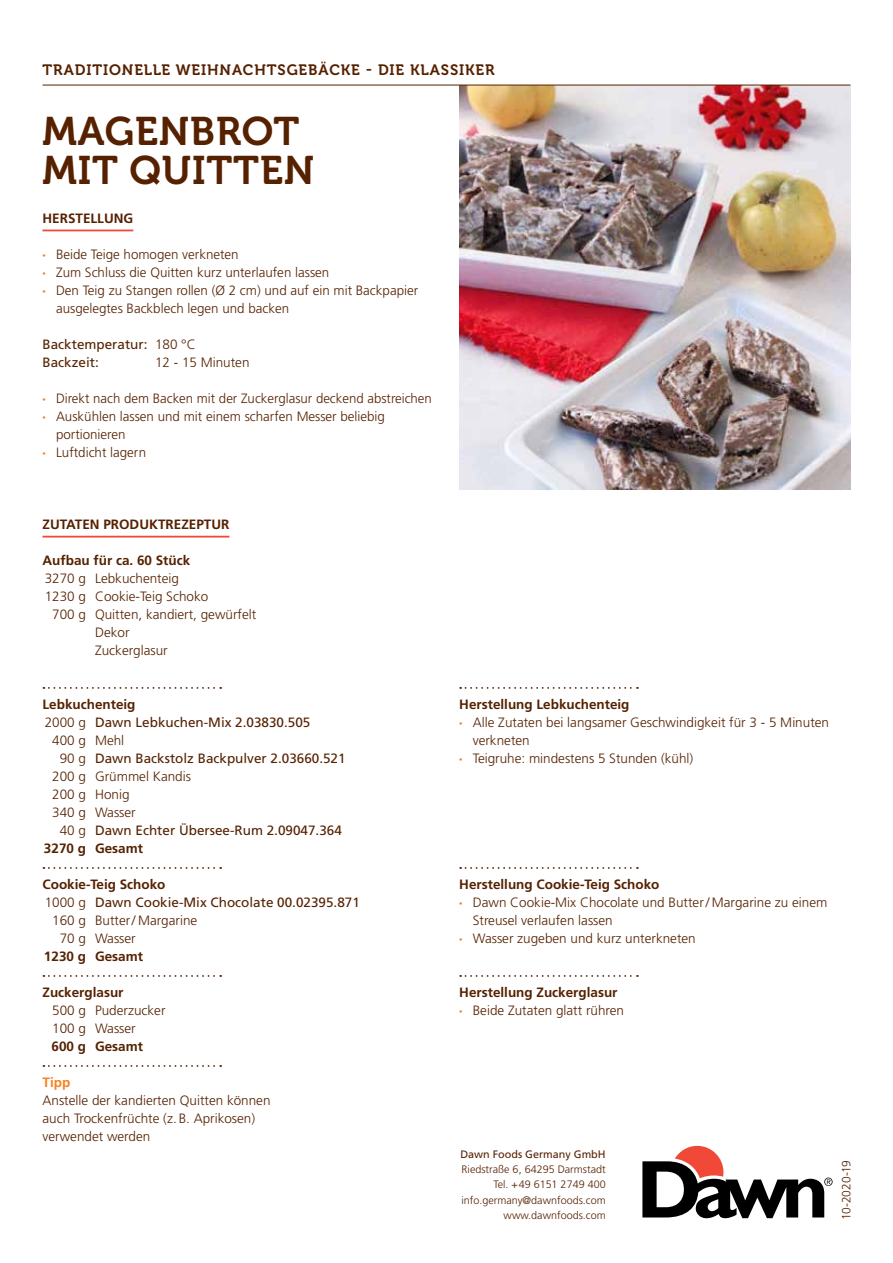
<style>
.page{position:relative;width:893px;height:1263px;background:#fff}
.page>*{position:absolute;margin:0;border:0;box-sizing:border-box;transform-origin:0 0}
.t1{font:39.75px/39px "Museo 700";letter-spacing:.02em;color:#562100}
.t2{font:15px "Museo 700";letter-spacing:.06em;color:#562100}
.t3{font:300 13.5px/18px "Frutiger LT Std";color:#562100}
.t4{font:700 13.5px "Frutiger LT Std";color:#562100}
.t5{font:13.5px/18px "Frutiger LT Std";color:#562100}
.t6{font:700 13.5px "Frutiger LT Std";color:#f58220}
.t7{font:300 12px "Frutiger LT Std";letter-spacing:-.01em;color:#562100}
.t8{font:300 10.8px/15.5px "Frutiger LT Std";color:#562100;text-align:right}
.t9{font:10.8px "Frutiger LT Std";color:#562100}
.s1{font-family:"Myriad Pro";color:#f58220}
.s2{font-weight:300}
</style>
<div class="page">
<svg style="left:460px;top:687px;width:178px;height:2px"></svg>
<svg style="left:460px;top:867px;width:178px;height:2px"></svg>
<svg style="left:460px;top:975px;width:178px;height:2px"></svg>
<hr style="left:43px;top:536px;width:186px;height:1px;background:#f04935">
<svg style="left:43px;top:687px;width:178px;height:2px"></svg>
<svg style="left:43px;top:867px;width:178px;height:2px"></svg>
<svg style="left:43px;top:975px;width:178px;height:2px"></svg>
<svg style="left:43px;top:1065px;width:178px;height:2px"></svg>
<img style="left:459px;top:86px;width:391px;height:403px">
<hr style="left:43px;top:230px;width:90px;height:1px;background:#f04935">
<svg style="left:642px;top:1146px;width:191px;height:72px"></svg>
<hr style="left:43px;top:85px;width:807px;height:1px;background:#562100">
<p class="t2" style="left:43px;top:62px;width:454px">TRADITIONELLE WEIHNACHTSGEBÄCKE - DIE KLASSIKER</p>
<h1 class="t1" style="left:43px;top:112px;width:273px">MAGENBROT<br>MIT QUITTEN</h1>
<p class="t4" style="left:43px;top:210px;width:92px">HERSTELLUNG</p>
<p class="t3" style="left:43px;top:245px;width:198px"><span class="s1">•</span> Beide Teige homogen verkneten</p>
<p class="t3" style="left:43px;top:263px;width:288px"><span class="s1">•</span> Zum Schluss die Quitten kurz unterlaufen lassen</p>
<p class="t3" style="left:56px;top:281px;width:364px;text-indent:-14px"><span class="s1">•</span> Den Teig zu Stangen rollen (Ø 2 cm) und auf ein mit Backpapier ausgelegtes Backblech legen und backen</p>
<p class="t5" style="left:43px;top:335px;width:155px">Backtemperatur: <span class="s2">180 °C<br></span>Backzeit:</p>
<p class="t3" style="left:155px;top:353px;width:96px">12 - 15 Minuten</p>
<p class="t3" style="left:43px;top:389px;width:391px"><span class="s1">•</span> Direkt nach dem Backen mit der Zuckerglasur deckend abstreichen</p>
<p class="t3" style="left:56px;top:407px;width:330px;text-indent:-14px"><span class="s1">•</span> Auskühlen lassen und mit einem scharfen Messer beliebig portionieren</p>
<p class="t3" style="left:43px;top:443px;width:105px"><span class="s1">•</span> Luftdicht lagern</p>
<p class="t4" style="left:43px;top:516px;width:188px">ZUTATEN PRODUKTREZEPTUR</p>
<p class="t4" style="left:43px;top:552px;width:149px">Aufbau für ca. 60 Stück</p>
<p class="t3" style="left:45px;top:569px;width:136px">3270 g Lebkuchenteig</p>
<p class="t3" style="left:45px;top:587px;width:165px">1230 g Cookie-Teig Schoko</p>
<p class="t3" style="left:52px;top:605px;width:206px">700 g Quitten, kandiert, gewürfelt</p>
<p class="t3" style="left:95px;top:623px;width:36px">Dekor</p>
<p class="t3" style="left:95px;top:641px;width:74px">Zuckerglasur</p>
<p class="t4" style="left:43px;top:696px;width:95px">Lebkuchenteig</p>
<p class="t5" style="left:45px;top:713px;width:267px"><span class="s2">2000 g</span> Dawn Lebkuchen-Mix 2.03830.505</p>
<p class="t3" style="left:52px;top:731px;width:74px">400 g Mehl</p>
<p class="t5" style="left:60px;top:749px;width:287px"><span class="s2">90 g</span> Dawn Backstolz Backpulver 2.03660.521</p>
<p class="t3" style="left:52px;top:767px;width:140px">200 g Grümmel Kandis</p>
<p class="t3" style="left:52px;top:785px;width:79px">200 g Honig</p>
<p class="t3" style="left:52px;top:803px;width:85px">340 g Wasser</p>
<p class="t5" style="left:60px;top:821px;width:284px"><span class="s2">40 g</span> Dawn Echter Übersee-Rum 2.09047.364</p>
<p class="t4" style="left:44px;top:840px;width:101px">3270 g Gesamt</p>
<p class="t4" style="left:43px;top:876px;width:125px">Cookie-Teig Schoko</p>
<p class="t5" style="left:45px;top:893px;width:317px"><span class="s2">1000 g</span> Dawn Cookie-Mix Chocolate 00.02395.871</p>
<p class="t3" style="left:52px;top:911px;width:147px">160 g Butter / Margarine</p>
<p class="t3" style="left:60px;top:929px;width:78px">70 g Wasser</p>
<p class="t4" style="left:44px;top:948px;width:101px">1230 g Gesamt</p>
<p class="t4" style="left:43px;top:984px;width:83px">Zuckerglasur</p>
<p class="t3" style="left:52px;top:1001px;width:115px">500 g Puderzucker<br>100 g Wasser</p>
<p class="t4" style="left:51px;top:1038px;width:93px">600 g Gesamt</p>
<p class="t6" style="left:43px;top:1074px;width:29px">Tipp</p>
<p class="t3" style="left:43px;top:1091px;width:230px">Anstelle der kandierten Quitten können auch Trockenfrüchte (z. B. Aprikosen) verwendet werden</p>
<p class="t4" style="left:459px;top:696px;width:172px">Herstellung Lebkuchenteig</p>
<p class="t3" style="left:473px;top:713px;width:358px;text-indent:-14px"><span class="s1">•</span> Alle Zutaten bei langsamer Geschwindigkeit für 3 - 5 Minuten verkneten</p>
<p class="t3" style="left:459px;top:749px;width:236px"><span class="s1">•</span> Teigruhe: mindestens 5 Stunden (kühl)</p>
<p class="t4" style="left:459px;top:876px;width:202px">Herstellung Cookie-Teig Schoko</p>
<p class="t3" style="left:473px;top:893px;width:356px;text-indent:-14px"><span class="s1">•</span> Dawn Cookie-Mix Chocolate und Butter / Margarine zu einem<br>Streusel verlaufen lassen</p>
<p class="t3" style="left:459px;top:929px;width:238px"><span class="s1">•</span> Wasser zugeben und kurz unterkneten</p>
<p class="t4" style="left:459px;top:984px;width:160px">Herstellung Zuckerglasur</p>
<p class="t3" style="left:459px;top:1001px;width:166px"><span class="s1">•</span> Beide Zutaten glatt rühren</p>
<p class="t9" style="left:460px;top:1147px;width:147px">Dawn Foods Germany GmbH</p>
<p class="t8" style="left:461px;top:1162px;width:146px">Riedstraße 6, 64295 Darmstadt<br>Tel. +49 6151 2749 400 info.germany@dawnfoods.com www.dawnfoods.com</p>
<p class="t7" style="left:839px;top:1220px;width:62px;rotate:-90deg">10-2020-19</p>
</div>
